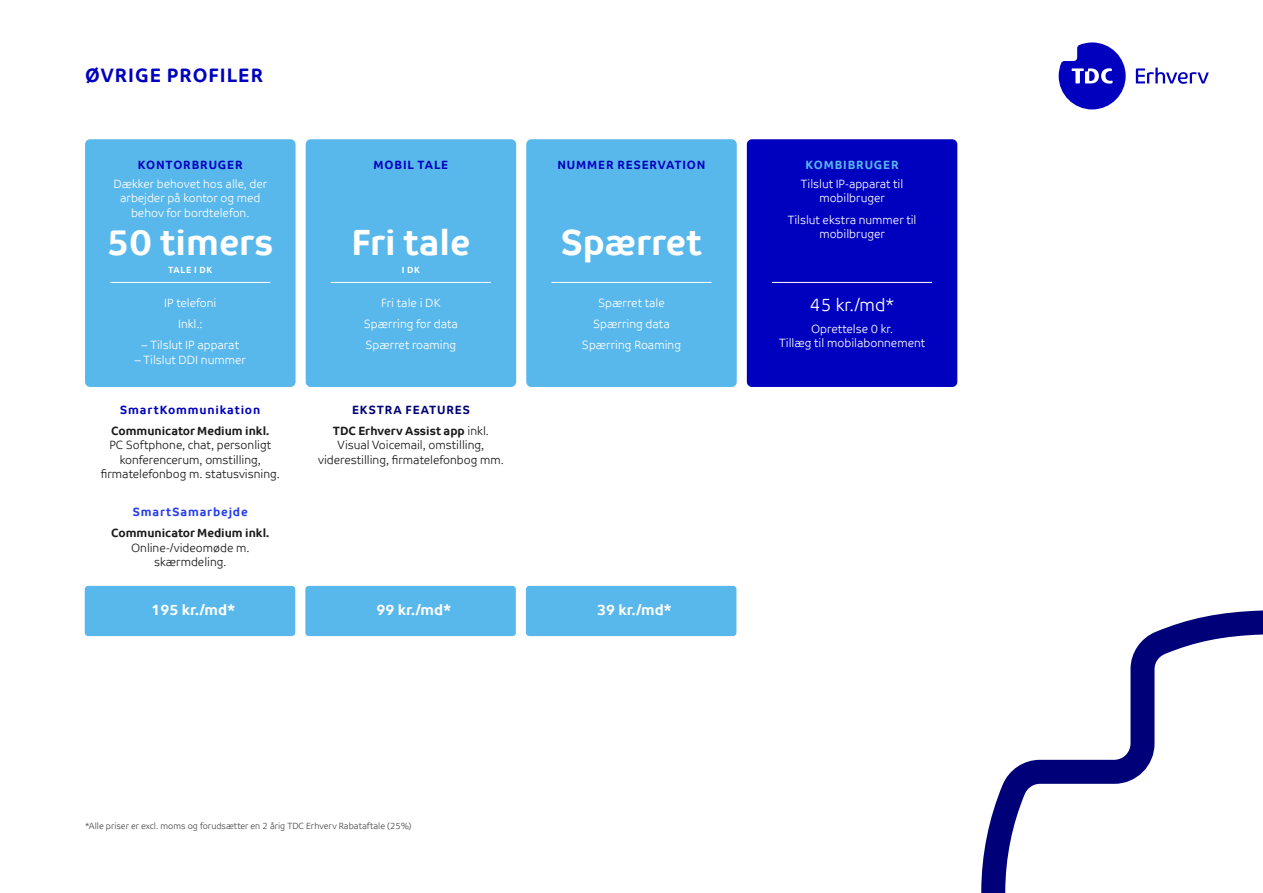
<style>
.page{position:relative;width:1263px;height:893px;background:#fff}
.page>*{position:absolute;margin:0;border:0;box-sizing:border-box;transform-origin:0 0}
.t1{font:700 36.45px "TDC";color:#fff}
.t2{font:700 19.5px "TDC";letter-spacing:.05em;color:#0000bf}
.t3{font:18px "TDC Light";color:#fff}
.t4{font:700 15px "TDC";color:#fff}
.t5{font:12px/21.1px "TDC Light";color:#fff;text-align:center}
.t6{font:12px/14.4px "TDC Light";color:#1a1a1a;text-align:center}
.t7{font:700 12px "TDC";color:#1a1a1a}
.t8{font:700 12px "TDC";letter-spacing:.07em;color:#0000bf}
.t9{font:700 12px "TDC";letter-spacing:.07em;color:#233ced}
.t10{font:700 12px "TDC";letter-spacing:.075em;color:#000078}
.t11{font:700 12px "TDC";letter-spacing:.075em;color:#59b8eb}
.t12{font:9px "TDC Light";color:#484848}
.t13{font:700 9px "TDC";letter-spacing:.08em;color:#fff}
.s1{font-family:"TDC Light";font-weight:400}
</style>
<div class="page">
<div style="left:85px;top:139px;width:211px;height:248px;background:#59b8eb;border-radius:5px"></div>
<hr style="left:110px;top:282px;width:160px;height:1px;background:#fff">
<div style="left:526px;top:139px;width:211px;height:248px;background:#59b8eb;border-radius:5px"></div>
<hr style="left:551px;top:282px;width:160px;height:1px;background:#fff">
<div style="left:306px;top:139px;width:210px;height:248px;background:#59b8eb;border-radius:5px"></div>
<hr style="left:331px;top:282px;width:160px;height:1px;background:#fff">
<div style="left:747px;top:139px;width:210px;height:248px;background:#0000bf;border-radius:5px"></div>
<hr style="left:772px;top:282px;width:160px;height:1px;background:#fff">
<svg style="left:1136px;top:68px;width:73px;height:16px"></svg>
<svg style="left:1059px;top:42px;width:67px;height:67px"></svg>
<div style="left:526px;top:586px;width:210px;height:50px;background:#59b8eb;border-radius:3px"></div>
<div style="left:305px;top:586px;width:211px;height:50px;background:#59b8eb;border-radius:3px"></div>
<div style="left:85px;top:586px;width:210px;height:50px;background:#59b8eb;border-radius:3px"></div>
<svg style="left:981px;top:610px;width:282px;height:283px"></svg>
<h2 class="t2" style="left:85px;top:64px;width:180px">ØVRIGE PROFILER</h2>
<p class="t8" style="left:138px;top:157px;width:106px">KONTORBRUGER</p>
<p class="t5" style="left:113px;top:177px;width:155px;line-height:14.4px">Dækker behovet hos alle, der arbejder på kontor og med behov for bordtelefon.</p>
<h1 class="t1" style="left:107px;top:220px;width:168px">50 timers</h1>
<p class="t13" style="left:168px;top:265px;width:46px">TALE I DK</p>
<p class="t5" style="left:164px;top:292px;width:54px">IP telefoni<br>Inkl.:</p>
<p class="t5" style="left:142px;top:335px;width:99px">– Tilslut IP apparat</p>
<p class="t5" style="left:135px;top:349px;width:113px">– Tilslut DDI nummer</p>
<p class="t8" style="left:374px;top:157px;width:76px">MOBIL TALE</p>
<h1 class="t1" style="left:351px;top:220px;width:120px">Fri tale</h1>
<p class="t13" style="left:402px;top:265px;width:20px">I DK</p>
<p class="t5" style="left:364px;top:292px;width:96px">Fri tale i DK<br>Spærring for data<br>Spærret roaming</p>
<p class="t8" style="left:120px;top:402px;width:141px">SmartKommunikation</p>
<p class="t10" style="left:352px;top:402px;width:119px">EKSTRA FEATURES</p>
<p class="t7" style="left:111px;top:423px;width:159px">Communicator Medium inkl.</p>
<p class="t6" style="left:101px;top:438px;width:181px">PC Softphone, chat, personligt konferencerum, omstilling, firmatelefonbog m. statusvisning.</p>
<p class="t9" style="left:133px;top:504px;width:116px">SmartSamarbejde</p>
<p class="t7" style="left:111px;top:526px;width:159px">Communicator Medium inkl.</p>
<p class="t6" style="left:131px;top:540px;width:120px">Online-/videomøde m. skærmdeling.</p>
<p class="t7" style="left:333px;top:423px;width:158px">TDC Erhverv Assist app <span class="s1">inkl.</span></p>
<p class="t6" style="left:318px;top:438px;width:187px">Visual Voicemail, omstilling, viderestilling, firmatelefonbog mm.</p>
<p class="t8" style="left:557px;top:157px;width:150px">NUMMER RESERVATION</p>
<h1 class="t1" style="left:561px;top:220px;width:142px">Spærret</h1>
<p class="t5" style="left:582px;top:292px;width:101px">Spærret tale<br>Spærring data<br>Spærring Roaming</p>
<p class="t4" style="left:151px;top:600px;width:86px">195 kr./md*</p>
<p class="t4" style="left:376px;top:600px;width:76px">99 kr./md*</p>
<p class="t4" style="left:597px;top:600px;width:76px">39 kr./md*</p>
<p class="t11" style="left:805px;top:157px;width:95px">KOMBIBRUGER</p>
<p class="t5" style="left:801px;top:177px;width:104px;line-height:14.4px">Tilslut IP-apparat til mobilbruger</p>
<p class="t5" style="left:788px;top:212px;width:130px;line-height:14.4px">Tilslut ekstra nummer til mobilbruger</p>
<h3 class="t3" style="left:810px;top:295px;width:86px">45 kr./md*</h3>
<p class="t5" style="left:779px;top:321px;width:147px;line-height:14.4px">Oprettelse 0 kr.<br>Tillæg til mobilabonnement</p>
<p class="t12" style="left:85px;top:820px;width:328px">*Alle priser er excl. moms og forudsætter en 2 årig TDC Erhverv Rabataftale (25%)</p>
</div>
